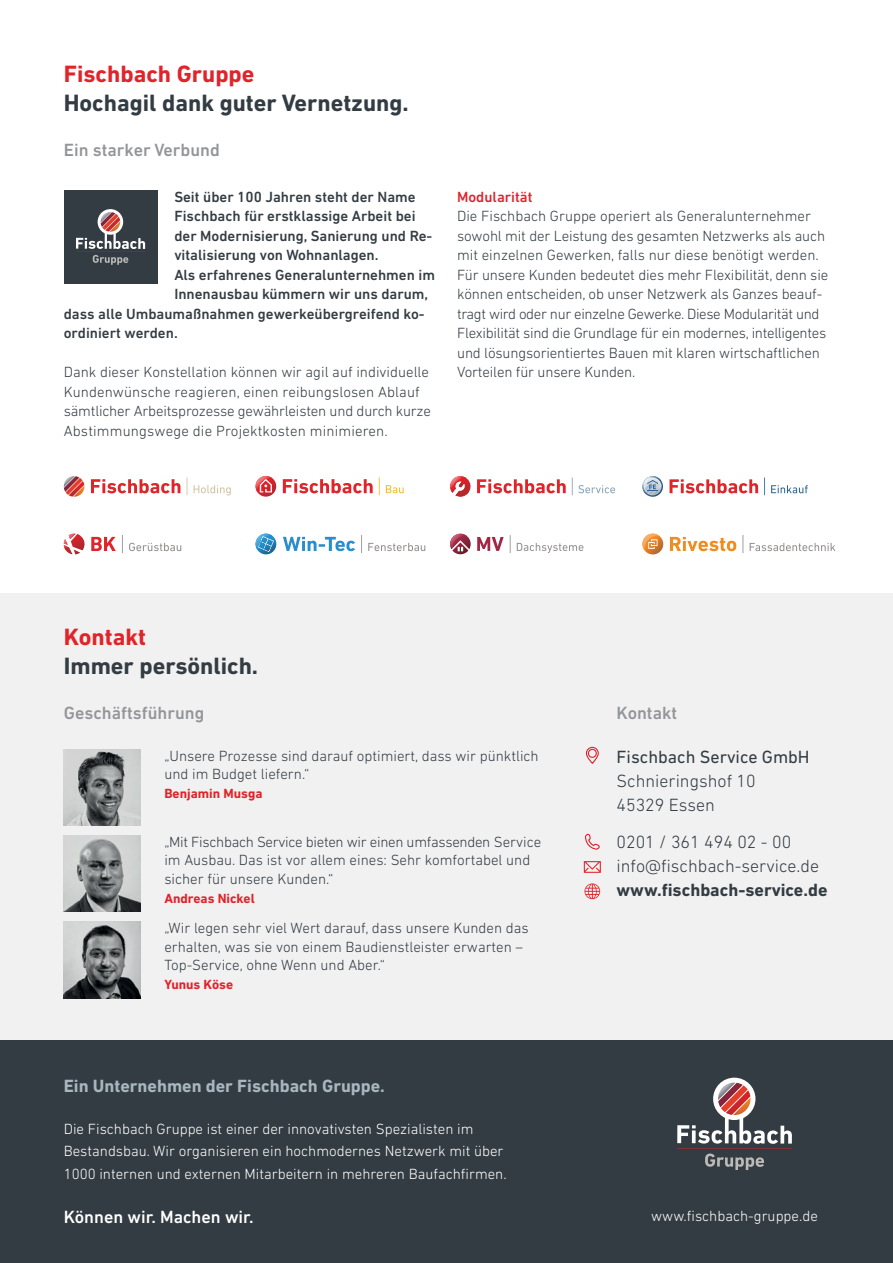
<style>
.page{position:relative;width:893px;height:1263px;background:#fff}
.page>*{position:absolute;margin:0;border:0;box-sizing:border-box;transform-origin:0 0}
.t1{font:700 24px "DIN Next LT Pro";color:#333c42}
.t2{font:700 24px "DIN Next LT Pro";color:#e1232a}
.t3{font:300 18px/24px "DIN Next LT Pro";color:#333c42}
.t4{font:500 18px "DIN Next LT Pro";color:#939598}
.t5{font:700 18px "DIN Next LT Pro";color:#a8b6bf}
.t6{font:700 18px "DIN Next LT Pro";color:#333c42}
.t7{font:18px "DIN Next LT Pro";color:#333c42}
.t8{font:500 18px "DIN Next LT Pro";color:#fff}
.t9{font:300 15px/19.5px "DIN Next LT Pro";color:#333c42}
.t10{font:500 15px "DIN Next LT Pro";color:#333c42}
.t11{font:300 15px/22.5px "DIN Next LT Pro";color:#fff}
.t12{font:500 15px "DIN Next LT Pro";color:#e1232a}
.t13{font:700 13.5px "DIN Next LT Pro";color:#e1232a}
</style>
<div class="page">
<div style="left:0;top:1040px;width:893px;height:223px;background:#333c42"></div>
<div style="left:0;top:593px;width:893px;height:447px;background:#f1f1f2"></div>
<img style="left:64px;top:749px;width:76px;height:77px">
<img style="left:64px;top:835px;width:76px;height:77px">
<img style="left:64px;top:921px;width:76px;height:77px">
<svg style="left:584px;top:861px;width:17px;height:12px"></svg>
<svg style="left:584px;top:883px;width:16px;height:16px"></svg>
<svg style="left:585px;top:833px;width:15px;height:17px"></svg>
<svg style="left:585px;top:746px;width:14px;height:18px"></svg>
<div style="left:64px;top:190px;width:93px;height:94px;background:#333c42"></div>
<svg style="left:98px;top:209px;width:25px;height:26px"></svg>
<div style="left:99px;top:211px;width:22px;height:22px;background:#fff;border-radius:50%"></div>
<svg style="left:76px;top:212px;width:69px;height:53px"></svg>
<div style="left:713px;top:1078px;width:42px;height:42px;background:#fff;border-radius:50%"></div>
<svg style="left:677px;top:1082px;width:115px;height:88px"></svg>
<svg style="left:477px;top:479px;width:89px;height:14px"></svg>
<svg style="left:450px;top:476px;width:21px;height:21px"></svg>
<svg style="left:572px;top:477px;width:43px;height:18px"></svg>
<svg style="left:64px;top:476px;width:21px;height:21px"></svg>
<svg style="left:91px;top:479px;width:89px;height:14px"></svg>
<svg style="left:187px;top:477px;width:1px;height:18px"></svg>
<svg style="left:194px;top:485px;width:37px;height:10px"></svg>
<svg style="left:477px;top:537px;width:27px;height:14px"></svg>
<svg style="left:450px;top:534px;width:21px;height:20px"></svg>
<svg style="left:517px;top:543px;width:66px;height:10px"></svg>
<svg style="left:510px;top:535px;width:1px;height:18px"></svg>
<svg style="left:256px;top:534px;width:20px;height:20px"></svg>
<svg style="left:256px;top:534px;width:18px;height:18px"></svg>
<svg style="left:283px;top:537px;width:72px;height:14px"></svg>
<svg style="left:368px;top:543px;width:57px;height:8px"></svg>
<svg style="left:361px;top:535px;width:1px;height:18px"></svg>
<svg style="left:254px;top:475px;width:23px;height:23px"></svg>
<svg style="left:256px;top:476px;width:20px;height:21px"></svg>
<svg style="left:256px;top:476px;width:16px;height:17px"></svg>
<svg style="left:386px;top:485px;width:18px;height:8px"></svg>
<svg style="left:283px;top:479px;width:90px;height:14px"></svg>
<svg style="left:379px;top:477px;width:1px;height:18px"></svg>
<svg style="left:64px;top:534px;width:21px;height:20px"></svg>
<svg style="left:91px;top:537px;width:25px;height:14px"></svg>
<svg style="left:122px;top:535px;width:1px;height:18px"></svg>
<svg style="left:129px;top:543px;width:52px;height:8px"></svg>
<svg style="left:670px;top:537px;width:66px;height:14px"></svg>
<svg style="left:642px;top:534px;width:21px;height:20px"></svg>
<svg style="left:642px;top:534px;width:17px;height:16px"></svg>
<svg style="left:742px;top:535px;width:1px;height:18px"></svg>
<svg style="left:750px;top:543px;width:85px;height:8px"></svg>
<svg style="left:771px;top:485px;width:37px;height:8px"></svg>
<svg style="left:764px;top:477px;width:1px;height:18px"></svg>
<svg style="left:669px;top:479px;width:89px;height:14px"></svg>
<svg style="left:642px;top:476px;width:21px;height:21px"></svg>
<h1 class="t2" style="left:64px;top:60px;width:192px">Fischbach Gruppe</h1>
<h1 class="t1" style="left:64px;top:88px;width:346px">Hochagil dank guter Vernetzung.</h1>
<p class="t4" style="left:64px;top:139px;width:158px">Ein starker Verbund</p>
<p class="t10" style="left:174px;top:188px;width:243px">Seit über 100 Jahren steht der Name</p>
<p class="t10" style="left:174px;top:207px;width:243px">Fischbach für erstklassige Arbeit bei</p>
<p class="t10" style="left:174px;top:227px;width:259px">der Modernisierung, Sanierung und Re-</p>
<p class="t10" style="left:174px;top:246px;width:206px">vitalisierung von Wohnanlagen.</p>
<p class="t10" style="left:174px;top:266px;width:262px">Als erfahrenes Generalunternehmen im</p>
<p class="t10" style="left:174px;top:285px;width:255px">Innenausbau kümmern wir uns darum,</p>
<p class="t10" style="left:64px;top:305px;width:362px">dass alle Umbaumaßnahmen gewerkeübergreifend ko-</p>
<p class="t10" style="left:64px;top:324px;width:116px">ordiniert werden.</p>
<p class="t9" style="left:64px;top:362px;width:369px">Dank dieser Konstellation können wir agil auf individuelle Kundenwünsche reagieren, einen reibungslosen Ablauf sämtlicher Arbeitsprozesse gewährleisten und durch kurze Abstimmungswege die Projektkosten minimieren.</p>
<p class="t12" style="left:457px;top:188px;width:77px">Modularität</p>
<p class="t9" style="left:457px;top:206px;width:373px">Die Fischbach Gruppe operiert als Generalunternehmer sowohl mit der Leistung des gesamten Netzwerks als auch mit einzelnen Gewerken, falls nur diese benötigt werden.<br>Für unsere Kunden bedeutet dies mehr Flexibilität, denn sie können entscheiden, ob unser Netzwerk als Ganzes beauf&shy;tragt wird oder nur einzelne Gewerke. Diese Modularität und Flexibilität sind die Grundlage für ein modernes, intelligentes und lösungsorientiertes Bauen mit klaren wirtschaftlichen Vorteilen für unsere Kunden.</p>
<h1 class="t2" style="left:64px;top:623px;width:84px">Kontakt</h1>
<h1 class="t1" style="left:64px;top:652px;width:196px">Immer persönlich.</h1>
<p class="t4" style="left:64px;top:703px;width:142px">Geschäftsführung</p>
<p class="t4" style="left:617px;top:703px;width:62px">Kontakt</p>
<p class="t9" style="left:164px;top:746px;width:376px;line-height:18.8px">„Unsere Prozesse sind darauf optimiert, dass wir pünktlich und im Budget liefern.“</p>
<p class="t13" style="left:164px;top:785px;width:100px">Benjamin Musga</p>
<p class="t9" style="left:164px;top:832px;width:379px;line-height:18.8px">„Mit Fischbach Service bieten wir einen umfassenden Service im Ausbau. Das ist vor allem eines: Sehr komfortabel und sicher für unsere Kunden.“</p>
<p class="t13" style="left:164px;top:890px;width:92px">Andreas Nickel</p>
<p class="t9" style="left:164px;top:918px;width:366px;line-height:18.8px">„Wir legen sehr viel Wert darauf, dass unsere Kunden das erhalten, was sie von einem Baudienstleister erwarten –<br>Top-Service, ohne Wenn und Aber.“</p>
<p class="t13" style="left:164px;top:976px;width:70px">Yunus Köse</p>
<p class="t5" style="left:64px;top:1075px;width:323px">Ein Unternehmen der Fischbach Gruppe.</p>
<p class="t11" style="left:64px;top:1117px;width:444px">Die Fischbach Gruppe ist einer der innovativsten Spezialisten im<br>Bestandsbau. Wir organisieren ein hochmodernes Netzwerk mit über<br>1000 internen und externen Mitarbeitern in mehreren Baufachfirmen.</p>
<p class="t8" style="left:64px;top:1207px;width:191px">Können wir. Machen wir.</p>
<p class="t7" style="left:617px;top:746px;width:195px">Fischbach Service GmbH</p>
<p class="t3" style="left:617px;top:769px;width:141px">Schnieringshof 10<br>45329 Essen</p>
<p class="t3" style="left:617px;top:829px;width:204px">0201 / 361 494 02 - 00 info@fischbach-service.de</p>
<p class="t6" style="left:617px;top:879px;width:212px">www.fischbach-service.de</p>
<p class="t11" style="left:651px;top:1204px;width:168px">www.fischbach-gruppe.de</p>
</div>
